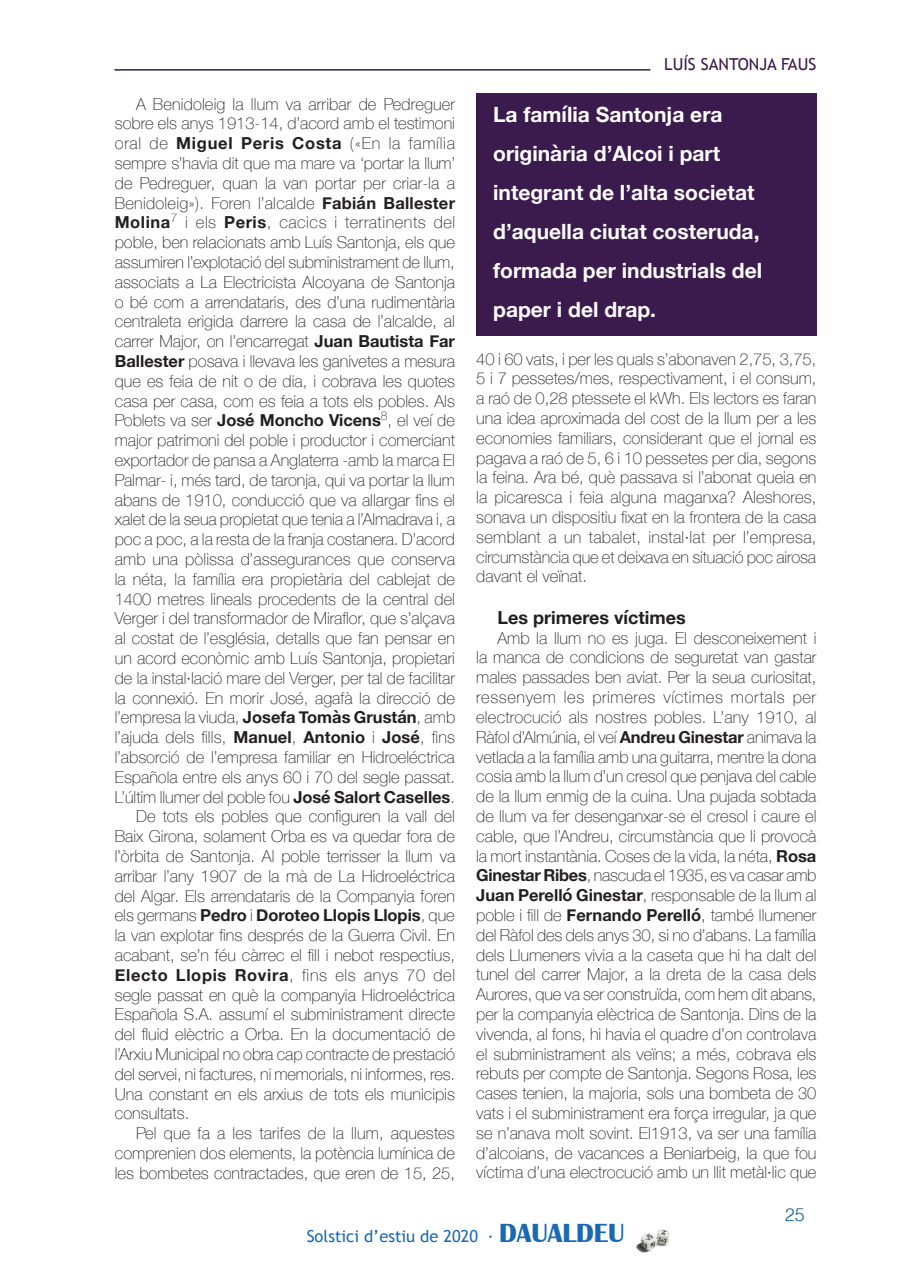
<style>
.page{position:relative;width:910px;height:1280px;background:#fff}
.page>*{position:absolute;margin:0;border:0;box-sizing:border-box;transform-origin:0 0}
.t1{font:700 21px/39px "Helvetica Neue";color:#fff}
.t2{font:700 18px "Helvetica Neue";color:#231f20}
.t3{font:300 18px "Helvetica";color:#0e6094}
.t4{font:100 16.5px/19.8px "Helvetica Neue";color:#231f20;text-align:justify}
.t5{font:100 16.5px "Helvetica Neue";letter-spacing:.03em;color:#231f20}
.t6{font:700 16.5px "Helvetica Neue";letter-spacing:-.005em;color:#231f20}
.t7{font:100 16.5px "Helvetica Neue";letter-spacing:.045em;color:#231f20}
.t8{font:700 16.5px "Helvetica Neue";letter-spacing:.04em;color:#231f20}
.t9{font:16.5px "Trebuchet MS";color:#1a69b2}
.t10{font:16.5px "Trebuchet MS";color:#3b1a4e}
.s1{font-weight:700}
.s2{font-weight:100}
.s3{font-family:"Britannic";font-weight:700;font-size:27px}
</style>
<div class="page">
<img style="left:636px;top:1229px;width:34px;height:24px">
<div style="left:476px;top:94px;width:340px;height:242px;background:#3b1a4e"></div>
<hr style="left:114px;top:69px;width:536px;height:2px;background:#3b1a4e">
<p class="t4" style="left:136px;top:93px;width:321px">A Benidoleig la llum va arribar de Pedreguer</p>
<p class="t4" style="left:115px;top:113px;width:342px">sobre els anys 1913-14, d’acord amb el testimoni</p>
<p class="t7" style="left:115px;top:131px;width:342px">oral de <span class="s1">Miguel Peris Costa</span> («En la família</p>
<p class="t4" style="left:115px;top:152px;width:342px">sempre s’havia dit que ma mare va ‘portar la llum’</p>
<p class="t4" style="left:115px;top:172px;width:342px">de Pedreguer, quan la van portar per criar-la a</p>
<p class="t4" style="left:115px;top:192px;width:342px">Benidoleig»). Foren l’alcalde <span class="s1">Fabián Ballester</span></p>
<p class="t5" style="left:115px;top:210px;width:342px"><span class="s1">Molina</span><sup>7</sup> i els <span class="s1">Peris</span>, cacics i terratinents del</p>
<p class="t4" style="left:115px;top:232px;width:342px">poble, ben relacionats amb Luís Santonja, els que</p>
<p class="t4" style="left:115px;top:251px;width:342px">assumiren l’explotació del subministrament de llum,</p>
<p class="t4" style="left:115px;top:271px;width:342px">associats a La Electricista Alcoyana de Santonja</p>
<p class="t4" style="left:115px;top:291px;width:342px">o bé com a arrendataris, des d’una rudimentària</p>
<p class="t4" style="left:115px;top:311px;width:342px">centraleta erigida darrere la casa de l’alcalde, al</p>
<p class="t4" style="left:115px;top:331px;width:342px">carrer Major, on l’encarregat <span class="s1">Juan Bautista Far</span></p>
<p class="t4" style="left:115px;top:350px;width:342px"><span class="s1">Ballester</span> posava i llevava les ganivetes a mesura</p>
<p class="t4" style="left:115px;top:370px;width:342px">que es feia de nit o de dia, i cobrava les quotes</p>
<p class="t4" style="left:115px;top:390px;width:342px">casa per casa, com es feia a tots els pobles. Als</p>
<p class="t4" style="left:115px;top:410px;width:342px">Poblets va ser <span class="s1">José Moncho Vicens</span><sup>8</sup>, el veí de</p>
<p class="t4" style="left:115px;top:430px;width:342px">major patrimoni del poble i productor i comerciant</p>
<p class="t4" style="left:115px;top:449px;width:342px">exportador de pansa a Anglaterra -amb la marca El</p>
<p class="t4" style="left:115px;top:469px;width:342px">Palmar- i, més tard, de taronja, qui va portar la llum</p>
<p class="t4" style="left:115px;top:489px;width:342px">abans de 1910, conducció que va allargar fins el</p>
<p class="t4" style="left:115px;top:509px;width:342px">xalet de la seua propietat que tenia a l’Almadrava i, a</p>
<p class="t4" style="left:115px;top:529px;width:342px">poc a poc, a la resta de la franja costanera. D’acord</p>
<p class="t4" style="left:115px;top:548px;width:342px">amb una pòlissa d’assegurances que conserva</p>
<p class="t4" style="left:115px;top:568px;width:342px">la néta, la família era propietària del cablejat de</p>
<p class="t4" style="left:115px;top:588px;width:342px">1400 metres lineals procedents de la central del</p>
<p class="t4" style="left:115px;top:608px;width:342px">Verger i del transformador de Miraflor, que s’alçava</p>
<p class="t4" style="left:115px;top:628px;width:342px">al costat de l’església, detalls que fan pensar en</p>
<p class="t4" style="left:115px;top:647px;width:342px">un acord econòmic amb Luís Santonja, propietari</p>
<p class="t4" style="left:115px;top:667px;width:342px">de la instal·lació mare del Verger, per tal de facilitar</p>
<p class="t4" style="left:115px;top:687px;width:342px">la connexió. En morir José, agafà la direcció de</p>
<p class="t4" style="left:115px;top:707px;width:342px">l’empresa la viuda, <span class="s1">Josefa Tomàs Grustán</span>, amb</p>
<p class="t4" style="left:115px;top:727px;width:342px">l’ajuda dels fills, <span class="s1">Manuel</span>, <span class="s1">Antonio</span> i <span class="s1">José</span>, fins</p>
<p class="t4" style="left:115px;top:746px;width:342px">l’absorció de l’empresa familiar en Hidroeléctrica</p>
<p class="t4" style="left:115px;top:766px;width:342px">Española entre els anys 60 i 70 del segle passat.</p>
<p class="t4" style="left:115px;top:786px;width:342px">L’últim llumer del poble fou <span class="s1">José Salort Caselles</span>.</p>
<p class="t4" style="left:136px;top:806px;width:320px">De tots els pobles que configuren la vall del</p>
<p class="t4" style="left:115px;top:826px;width:342px">Baix Girona, solament Orba es va quedar fora de</p>
<p class="t4" style="left:115px;top:845px;width:342px">l’òrbita de Santonja. Al poble terrisser la llum va</p>
<p class="t4" style="left:115px;top:865px;width:342px">arribar l’any 1907 de la mà de La Hidroeléctrica</p>
<p class="t4" style="left:115px;top:885px;width:342px">del Algar. Els arrendataris de la Companyia foren</p>
<p class="t6" style="left:115px;top:902px;width:342px"><span class="s2">els germans</span> Pedro <span class="s2">i</span> Doroteo Llopis Llopis<span class="s2">, que</span></p>
<p class="t4" style="left:115px;top:925px;width:342px">la van explotar fins després de la Guerra Civil. En</p>
<p class="t4" style="left:115px;top:944px;width:342px">acabant, se’n féu càrrec el fill i nebot respectius,</p>
<p class="t8" style="left:115px;top:962px;width:342px">Electo Llopis Rovira<span class="s2">, fins els anys 70 del</span></p>
<p class="t4" style="left:115px;top:984px;width:342px">segle passat en què la companyia Hidroeléctrica</p>
<p class="t4" style="left:115px;top:1004px;width:342px">Española S.A. assumí el subministrament directe</p>
<p class="t4" style="left:115px;top:1024px;width:342px">del fluid elèctric a Orba. En la documentació de</p>
<p class="t4" style="left:115px;top:1043px;width:342px">l’Arxiu Municipal no obra cap contracte de prestació</p>
<p class="t4" style="left:115px;top:1063px;width:342px">del servei, ni factures, ni memorials, ni informes, res.</p>
<p class="t4" style="left:115px;top:1083px;width:342px">Una constant en els arxius de tots els municipis</p>
<p class="t4" style="left:115px;top:1103px;width:76px">consultats.</p>
<p class="t4" style="left:136px;top:1123px;width:320px">Pel que fa a les tarifes de la llum, aquestes</p>
<p class="t4" style="left:115px;top:1142px;width:342px">comprenien dos elements, la potència lumínica de</p>
<p class="t4" style="left:115px;top:1162px;width:342px">les bombetes contractades, que eren de 15, 25,</p>
<p class="t10" style="left:664px;top:55px;width:154px">LUÍS SANTONJA FAUS</p>
<p class="t1" style="left:493px;top:96px;width:270px">La família Santonja era originària d’Alcoi i part integrant de l’alta societat d’aquella ciutat costeruda, formada per industrials del paper i del drap.</p>
<p class="t4" style="left:476px;top:348px;width:342px">40 i 60 vats, i per les quals s’abonaven 2,75, 3,75, 5 i 7 pessetes/mes, respectivament, i el consum, a raó de 0,28 ptessete el kWh. Els lectors es faran una idea aproximada del cost de la llum per a les economies familiars, considerant que el jornal es pagava a raó de 5, 6 i 10 pessetes per dia, segons la feina. Ara bé, què passava si l’abonat queia en la picaresca i feia alguna maganxa? Aleshores, sonava un dispositiu fixat en la frontera de la casa semblant a un tabalet, instal·lat per l’empresa, circumstància que et deixava en situació poc airosa davant el veïnat.</p>
<p class="t2" style="left:497px;top:603px;width:190px">Les primeres víctimes</p>
<p class="t4" style="left:476px;top:627px;width:342px;text-indent:21px">Amb la llum no es juga. El desconeixement i la manca de condicions de seguretat van gastar males passades ben aviat. Per la seua curiositat, ressenyem les primeres víctimes mortals per electrocució als nostres pobles. L’any 1910, al Ràfol d’Almúnia, el veí <span class="s1">Andreu Ginestar</span> animava la vetlada a la família amb una guitarra, mentre la dona cosia amb la llum d’un cresol que penjava del cable de la llum enmig de la cuina. Una pujada sobtada de llum va fer desenganxar-se el cresol i caure el cable, que l’Andreu, circumstància que li provocà la mort instantània. Coses de la vida, la néta, <span class="s1">Rosa Ginestar Ribes</span>, nascuda el 1935, es va casar amb <span class="s1">Juan Perelló Ginestar</span>, responsable de la llum al poble i fill de <span class="s1">Fernando Perelló</span>, també llumener del Ràfol des dels anys 30, si no d’abans. La família dels Llumeners vivia a la caseta que hi ha dalt del tunel del carrer Major, a la dreta de la casa dels Aurores, que va ser construïda, com hem dit abans, per la companyia elèctrica de Santonja. Dins de la vivenda, al fons, hi havia el quadre d’on controlava el subministrament als veïns; a més, cobrava els rebuts per compte de Santonja. Segons Rosa, les cases tenien, la majoria, sols una bombeta de 30 vats i el subministrament era força irregular, ja que se n’anava molt sovint. El1913, va ser una família d’alcoians, de vacances a Beniarbeig, la que fou víctima d’una electrocució amb un llit metàl·lic que</p>
<p class="t3" style="left:785px;top:1199px;width:22px">25</p>
<p class="t9" style="left:307px;top:1226px;width:319px">Solstici d’estiu de 2020 · <span class="s3">DAUALDEU</span></p>
</div>
